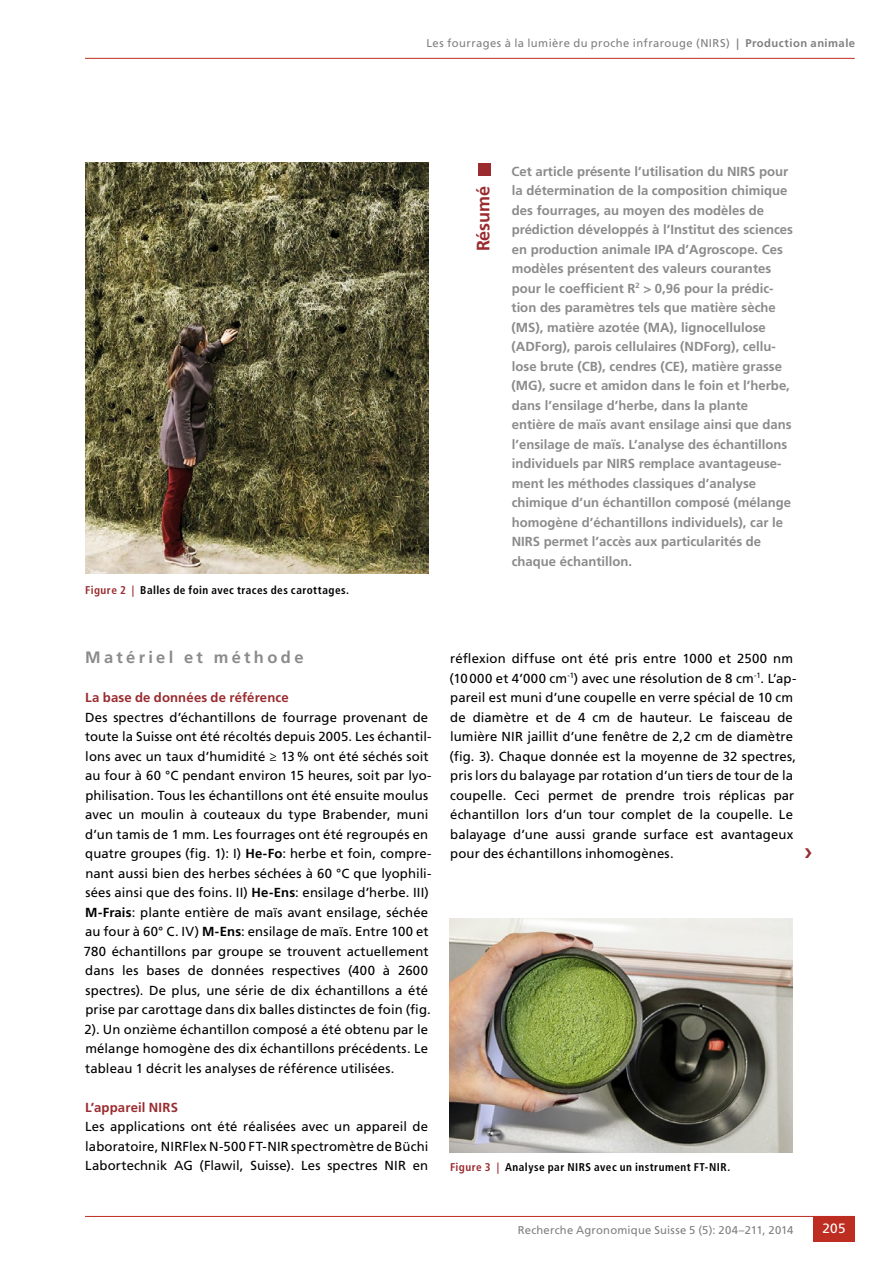
<style>
.page{position:relative;width:893px;height:1263px;background:#fff}
.page>*{position:absolute;margin:0;border:0;box-sizing:border-box;transform-origin:0 0}
.t1{font:700 18px "Frutiger LT Std";letter-spacing:-.005em;color:#9a2b2f}
.t2{font:700 16.5px "Frutiger LT Std";letter-spacing:.2em;color:#8b8b8b}
.t3{font:13.5px "Frutiger LT Std";color:#fff}
.t4{font:13.2px/19.5px "Frutiger LT Std";letter-spacing:.01em;color:#000}
.t5{font:700 13.2px/19.5px "Frutiger LT Std";color:#8b8b8b}
.t6{font:700 13.2px "Frutiger LT Std";letter-spacing:.01em;color:#9a2b2f}
.t7{font:11.25px "Frutiger LT Std";letter-spacing:.03em;color:#808080}
.t8{font:700 condensed 11.25px "Frutiger LT Std";letter-spacing:.04em;color:#000}
.s1{font-weight:700}
.s2{color:#9a2b2f}
</style>
<div class="page">
<hr style="left:85px;top:58px;width:770px;height:1px;background:#bd2d21">
<div style="left:478px;top:163px;width:13px;height:13px;background:#9a2b2f"></div>
<hr style="left:85px;top:1216px;width:770px;height:1px;background:#bd2d21">
<div style="left:813px;top:1216px;width:42px;height:26px;background:#bd2d21"></div>
<img style="left:85px;top:162px;width:344px;height:412px">
<img style="left:450px;top:918px;width:343px;height:234px">
<p class="t7" style="left:426px;top:36px;width:430px">Les fourrages à la lumière du proche infrarouge (NIRS) <span class="s1">| Production animale</span></p>
<p class="t8" style="left:85px;top:583px;width:265px"><span class="s2">Figure 2 |</span> Balles de foin avec traces des carottages.</p>
<h1 class="t1" style="left:472px;top:251px;width:67px;rotate:-90deg">Résumé</h1>
<p class="t5" style="left:511px;top:161px;width:283px">Cet article présente l’utilisation du NIRS pour la détermination de la composition chimique des fourrages, au moyen des modèles de prédiction développés à l’Institut des sciences en production animale IPA d’Agroscope. Ces modèles présentent des valeurs courantes pour le coefficient R<sup>2</sup> &gt; 0,96 pour la prédic&shy;tion des paramètres tels que matière sèche (MS), matière azotée (MA), lignocellulose (ADForg), parois cellulaires (NDForg), cellu&shy;lose brute (CB), cendres (CE), matière grasse (MG), sucre et amidon dans le foin et l’herbe, dans l’ensilage d’herbe, dans la plante entière de maïs avant ensilage ainsi que dans l’ensilage de maïs. L’analyse des échantillons individuels par NIRS remplace avantageuse&shy;ment les méthodes classiques d’analyse chimique d’un échantillon composé (mélange homogène d’échantillons individuels), car le NIRS permet l’accès aux particularités de chaque échantillon.</p>
<p class="t2" style="left:85px;top:648px;width:220px">Matériel et méthode</p>
<p class="t6" style="left:85px;top:690px;width:205px">La base de données de référence</p>
<p class="t4" style="left:84px;top:707px;width:349px">Des spectres d’échantillons de fourrage provenant de toute la Suisse ont été récoltés depuis 2005. Les échantil&shy;lons avec un taux d’humidité ≥ 13% ont été séchés soit au four à 60 °C pendant environ 15 heures, soit par lyo&shy;philisation. Tous les échantillons ont été ensuite moulus avec un moulin à couteaux du type Brabender, muni d’un tamis de 1 mm. Les fourrages ont été regroupés en quatre groupes (fig. 1): I) <span class="s1">He-Fo</span>: herbe et foin, compre&shy;nant aussi bien des herbes séchées à 60 °C que lyophili&shy;sées ainsi que des foins. II) <span class="s1">He-Ens</span>: ensilage d’herbe. III)<br><span class="s1">M-Frais</span>: plante entière de maïs avant ensilage, séchée au four à 60° C. IV) <span class="s1">M-Ens</span>: ensilage de maïs. Entre 100 et 780 échantillons par groupe se trouvent actuellement dans les bases de données respectives (400 à 2600 spectres). De plus, une série de dix échantillons a été prise par carottage dans dix balles distinctes de foin (fig.<br>2). Un onzième échantillon composé a été obtenu par le mélange homogène des dix échantillons précédents. Le tableau 1 décrit les analyses de référence utilisées.</p>
<p class="t6" style="left:85px;top:1099px;width:94px">L’appareil NIRS</p>
<p class="t4" style="left:85px;top:1117px;width:345px;text-align:justify">Les applications ont été réalisées avec un appareil de laboratoire, NIRFlex N-500 FT-NIR spectromètre de Büchi Labortechnik AG (Flawil, Suisse). Les spectres NIR en</p>
<p class="t4" style="left:450px;top:649px;width:348px">réflexion diffuse ont été pris entre 1000 et 2500 nm (10000 et 4’000 cm<sup>-1</sup>) avec une résolution de 8 cm<sup>-1</sup>. L’ap&shy;pareil est muni d’une coupelle en verre spécial de 10 cm de diamètre et de 4 cm de hauteur. Le faisceau de lumière NIR jaillit d’une fenêtre de 2,2 cm de diamètre (fig. 3). Chaque donnée est la moyenne de 32 spectres, pris lors du balayage par rotation d’un tiers de tour de la coupelle. Ceci permet de prendre trois réplicas par échantillon lors d’un tour complet de la coupelle. Le balayage d’une aussi grande surface est avantageux pour des échantillons inhomogènes.</p>
<p class="t8" style="left:450px;top:1160px;width:282px"><span class="s2">Figure 3 |</span> Analyse par NIRS avec un instrument FT-NIR.</p>
<p class="t7" style="left:518px;top:1223px;width:277px">Recherche Agronomique Suisse 5 (5): 204–211, 2014</p>
<p class="t3" style="left:822px;top:1221px;width:25px">205</p>
</div>
